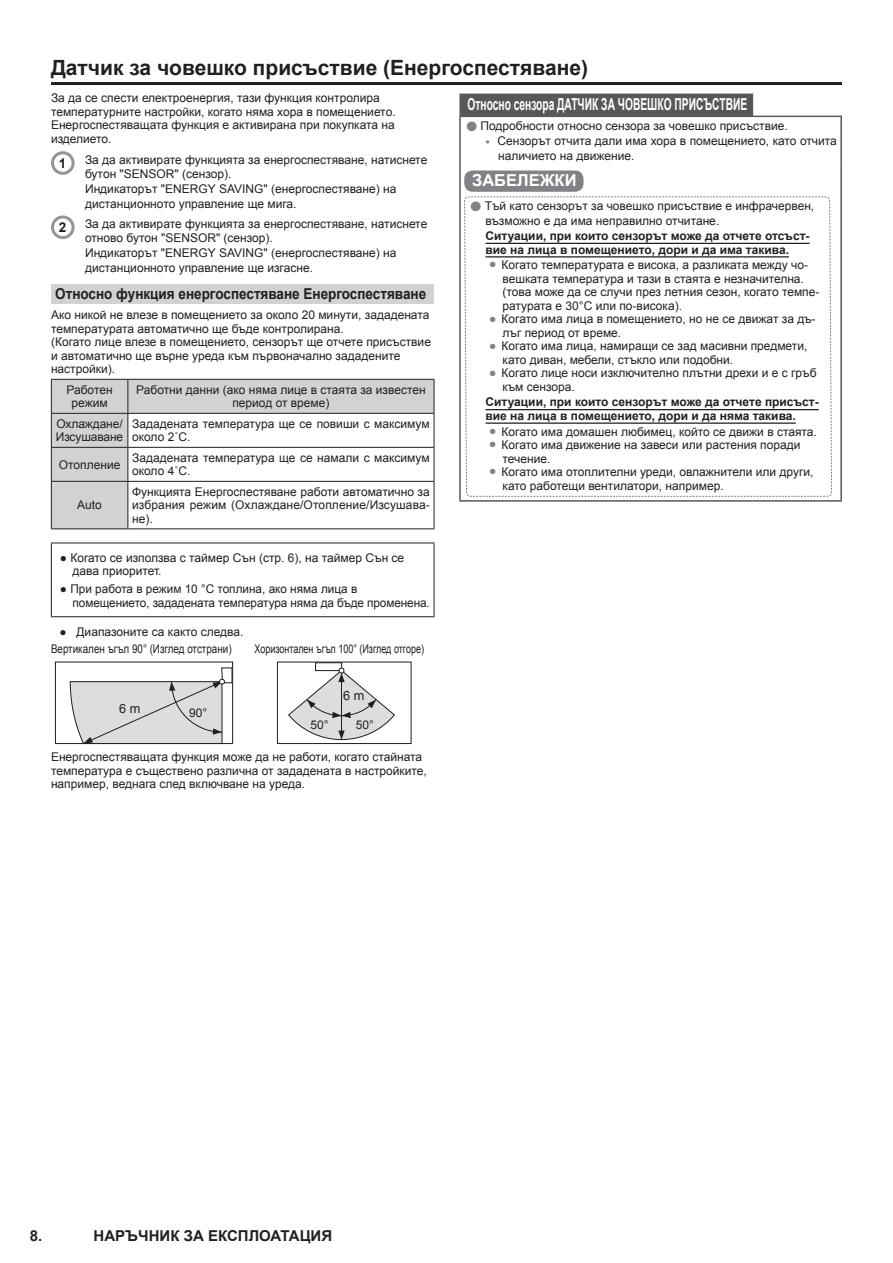
<style>
.page{position:relative;width:893px;height:1263px;background:#fff}
.page>*{position:absolute;margin:0;border:0;box-sizing:border-box;transform-origin:0 0}
.t1{font:700 21px "Arial";color:#231f20}
.t2{font:700 16.5px "Arial";color:#fff;scale:.62 1}
.t3{font:700 16.5px "Arial";color:#fff}
.t4{font:700 15px "Arial";color:#231f20;scale:.9 1}
.t5{font:700 15px "Arial";color:#231f20}
.t6{font:700 13.5px "Arial";color:#231f20}
.t7{font:12.75px "Arial";color:#231f20}
.t8{font:12px/13.5px "Arial";color:#231f20}
.t9{font:700 12px/13.5px "Arial";color:#231f20}
.t10{font:12px "Arial";color:#231f20;scale:.75 1}
.s1{color:#808285}
.s2{font-size:7.5px;color:#808285}
</style>
<div class="page">
<hr style="left:51px;top:82px;width:791px;height:3px;background:#231f20">
<div style="left:51px;top:151px;width:24px;height:24px;border:3px solid #939598;border-radius:50%"></div>
<div style="left:51px;top:215px;width:24px;height:24px;border:3px solid #939598;border-radius:50%"></div>
<div style="left:51px;top:284px;width:383px;height:20px;background:#d1d2d4"></div>
<svg style="left:52px;top:380px;width:382px;height:148px"></svg>
<hr style="left:51px;top:379px;width:77px;height:1px;background:#231f20">
<hr style="left:51px;top:380px;width:1px;height:33px;background:#231f20">
<hr style="left:128px;top:379px;width:306px;height:1px;background:#231f20">
<hr style="left:434px;top:380px;width:1px;height:33px;background:#231f20">
<hr style="left:51px;top:413px;width:77px;height:1px;background:#231f20">
<hr style="left:51px;top:414px;width:1px;height:33px;background:#231f20">
<hr style="left:128px;top:413px;width:306px;height:1px;background:#231f20">
<hr style="left:434px;top:414px;width:1px;height:33px;background:#231f20">
<hr style="left:51px;top:447px;width:77px;height:1px;background:#231f20">
<hr style="left:51px;top:448px;width:1px;height:33px;background:#231f20">
<hr style="left:128px;top:447px;width:306px;height:1px;background:#231f20">
<hr style="left:434px;top:448px;width:1px;height:33px;background:#231f20">
<hr style="left:51px;top:481px;width:77px;height:1px;background:#231f20">
<hr style="left:51px;top:482px;width:1px;height:46px;background:#231f20">
<hr style="left:128px;top:481px;width:306px;height:1px;background:#231f20">
<hr style="left:434px;top:482px;width:1px;height:46px;background:#231f20">
<hr style="left:128px;top:380px;width:1px;height:33px;background:#231f20">
<hr style="left:128px;top:414px;width:1px;height:33px;background:#231f20">
<hr style="left:128px;top:448px;width:1px;height:33px;background:#231f20">
<hr style="left:128px;top:482px;width:1px;height:46px;background:#231f20">
<hr style="left:51px;top:528px;width:77px;height:1px;background:#231f20">
<hr style="left:128px;top:528px;width:306px;height:1px;background:#231f20">
<hr style="left:51px;top:543px;width:383px;height:1px;background:#231f20">
<hr style="left:51px;top:543px;width:1px;height:73px;background:#231f20">
<hr style="left:434px;top:543px;width:1px;height:73px;background:#231f20">
<hr style="left:51px;top:616px;width:383px;height:1px;background:#231f20">
<div style="left:55px;top:662px;width:178px;height:82px;border:1px solid #231f20"></div>
<div style="left:277px;top:662px;width:134px;height:82px;border:1px solid #231f20"></div>
<div style="left:315px;top:662px;width:27px;height:9px;border:1px solid #231f20"></div>
<svg style="left:70px;top:667px;width:163px;height:78px"></svg>
<svg style="left:288px;top:668px;width:107px;height:72px"></svg>
<div style="left:460px;top:94px;width:293px;height:22px;background:#57585a"></div>
<hr style="left:840px;top:117px;width:2px;height:49px;background:#57585a">
<hr style="left:840px;top:166px;width:2px;height:334px;background:#57585a">
<hr style="left:459px;top:94px;width:294px;height:1px;background:#57585a">
<svg style="left:459px;top:95px;width:1px;height:21px"></svg>
<hr style="left:459px;top:116px;width:294px;height:1px;background:#57585a">
<hr style="left:459px;top:117px;width:2px;height:49px;background:#57585a">
<hr style="left:753px;top:116px;width:89px;height:1px;background:#57585a">
<hr style="left:459px;top:166px;width:2px;height:334px;background:#57585a">
<hr style="left:459px;top:500px;width:294px;height:2px;background:#57585a">
<hr style="left:753px;top:500px;width:89px;height:2px;background:#57585a">
<svg style="left:464px;top:196px;width:368px;height:301px"></svg>
<hr style="left:485px;top:243px;width:324px;height:1px;background:#231f20">
<hr style="left:485px;top:256px;width:304px;height:1px;background:#231f20">
<hr style="left:485px;top:409px;width:334px;height:1px;background:#231f20">
<hr style="left:485px;top:422px;width:311px;height:2px;background:#231f20">
<div style="left:464px;top:170px;width:119px;height:22px;background:#808285;border-radius:9px"></div>
<h1 class="t1" style="left:51px;top:53px;width:539px">Датчик за човешко присъствие (Енергоспестяване)</h1>
<p class="t8" style="left:51px;top:91px;width:346px">За да се спести електроенергия, тази функция контролира температурните настройки, когато няма хора в помещението.<br>Енергоспестяващата функция е активирана при покупката на изделието.</p>
<p class="t6" style="left:59px;top:154px;width:9px">1</p>
<p class="t8" style="left:85px;top:153px;width:344px">За да активирате функцията за енергоспестяване, натиснете бутон "SENSOR" (cензор).</p>
<p class="t8" style="left:85px;top:181px;width:313px;line-height:15px">Индикаторът "ENERGY SAVING" (енергоспестяване) на дистанционното управление ще мига.</p>
<p class="t6" style="left:59px;top:218px;width:9px">2</p>
<p class="t8" style="left:85px;top:218px;width:344px">За да активирате функцията за енергоспестяване, натиснете отново бутон "SENSOR" (cензор).</p>
<p class="t8" style="left:85px;top:245px;width:313px;line-height:15px">Индикаторът "ENERGY SAVING" (енергоспестяване) на дистанционното управление ще изгасне.</p>
<p class="t4" style="left:55px;top:284px;width:414px">Относно функция енергоспестяване Енергоспестяване</p>
<p class="t8" style="left:51px;top:308px;width:381px">Ако никой не влезе в помещението за около 20 минути, зададената температурата автоматично ще бъде контролирана.<br>(Когато лице влезе в помещението, сензорът ще отчете присъствие и автоматично ще върне уреда към първоначално зададените настройки).</p>
<p class="t8" style="left:66px;top:383px;width:48px;text-align:center">Работен режим</p>
<p class="t8" style="left:136px;top:383px;width:291px;text-align:center">Работни данни (ако няма лице в стаята за известен период от време)</p>
<p class="t8" style="left:56px;top:417px;width:69px">Охлаждане/<br>Изсушаване</p>
<p class="t8" style="left:132px;top:417px;width:299px">Зададената температура ще се повиши с максимум около 2˚C.</p>
<p class="t8" style="left:59px;top:458px;width:63px">Отопление</p>
<p class="t8" style="left:132px;top:451px;width:299px">Зададената температура ще се намали с максимум около 4˚C.</p>
<p class="t8" style="left:77px;top:499px;width:26px">Auto</p>
<h2 class="t2" style="left:468px;top:94px;width:453px">Относно сензора ДАТЧИК ЗА ЧОВЕШКО ПРИСЪСТВИЕ</h2>
<p class="t8" style="left:466px;top:119px;width:323px"><span class="s1">●</span> Подробности относно сензора за човешко присъствие.</p>
<p class="t8" style="left:498px;top:134px;width:340px;line-height:15px;text-indent:-13px"><span class="s2">●</span> Сензорът отчита дали има хора в помещението, като отчита наличието на движение.</p>
<p class="t8" style="left:485px;top:199px;width:330px;line-height:14.2px;text-indent:-15px"><span class="s1">●</span> Тъй като сензорът за човешко присъствие е инфрачервен, възможно е да има неправилно отчитане.</p>
<p class="t9" style="left:485px;top:230px;width:326px">Ситуации, при които сензорът може да отчете отсъст&shy;вие на лица в помещението, дори и да има такива.</p>
<p class="t8" style="left:502px;top:258px;width:318px;text-indent:-13px"><sup>●</sup> Когато температурата е висока, а разликата между чо&shy;вешката температура и тази в стаята е незначителна. (това може да се случи през летния сезон, когато темпе&shy;ратурата е 30°С или по-висока).</p>
<p class="t8" style="left:502px;top:312px;width:315px;text-indent:-13px"><sup>●</sup> Когато има лица в помещението, но не се движат за дъ&shy;лъг период от време.</p>
<p class="t8" style="left:502px;top:339px;width:306px;text-indent:-13px"><sup>●</sup> Когато има лица, намиращи се зад масивни предмети, като диван, мебели, стъкло или подобни.</p>
<p class="t8" style="left:502px;top:366px;width:316px;text-indent:-13px"><sup>●</sup> Когато лице носи изключително плътни дрехи и е с гръб към сензора.</p>
<p class="t9" style="left:485px;top:396px;width:335px">Ситуации, при които сензорът може да отчете присъст&shy;вие на лица в помещението, дори и да няма такива.</p>
<p class="t8" style="left:490px;top:425px;width:329px"><sup>●</sup> Когато има домашен любимец, който се движи в стаята.</p>
<p class="t8" style="left:502px;top:438px;width:300px;text-indent:-13px"><sup>●</sup> Когато има движение на завеси или растения поради течение.</p>
<p class="t8" style="left:502px;top:465px;width:313px;text-indent:-13px"><sup>●</sup> Когато има отоплителни уреди, овлажнители или други, като работещи вентилатори, например.</p>
<h2 class="t3" style="left:472px;top:169px;width:106px">ЗАБЕЛЕЖКИ</h2>
<p class="t8" style="left:132px;top:485px;width:299px;text-align:justify">Функцията Енергоспестяване работи автоматично за избрания режим (Охлаждане/Отопление/Изсушава&shy;не).</p>
<p class="t8" style="left:73px;top:551px;width:333px;text-indent:-13px">● Когато се използва с таймер Cън (стр. 6), на таймер Cън се дава приоритет.</p>
<p class="t8" style="left:73px;top:582px;width:359px;text-indent:-13px">● При работа в режим 10 °C топлина, ако няма лица в помещението, зададената температура няма да бъде променена.</p>
<p class="t8" style="left:51px;top:623px;width:194px;line-height:17px;text-indent:9px">● Диапазоните са както следва.<br>Вертикален ъгъл 90° (Изглед отстрани)</p>
<p class="t10" style="left:254px;top:641px;width:228px">Хоризонтален ъгъл 100° (Изглед отгоре)</p>
<p class="t7" style="left:343px;top:687px;width:23px">6 m</p>
<p class="t7" style="left:119px;top:700px;width:23px">6 m</p>
<p class="t8" style="left:189px;top:706px;width:20px">90°</p>
<p class="t8" style="left:310px;top:718px;width:20px">50°</p>
<p class="t8" style="left:356px;top:718px;width:20px">50°</p>
<p class="t8" style="left:51px;top:750px;width:377px">Енергоспестяващата функция може да не работи, когато стайната температура е съществено различна от зададената в настройките, например, веднага след включване на уреда.</p>
<p class="t5" style="left:30px;top:1226px;width:14px">8.</p>
<p class="t5" style="left:94px;top:1225px;width:240px">НАРЪЧНИК ЗА ЕКСПЛОАТАЦИЯ</p>
</div>
